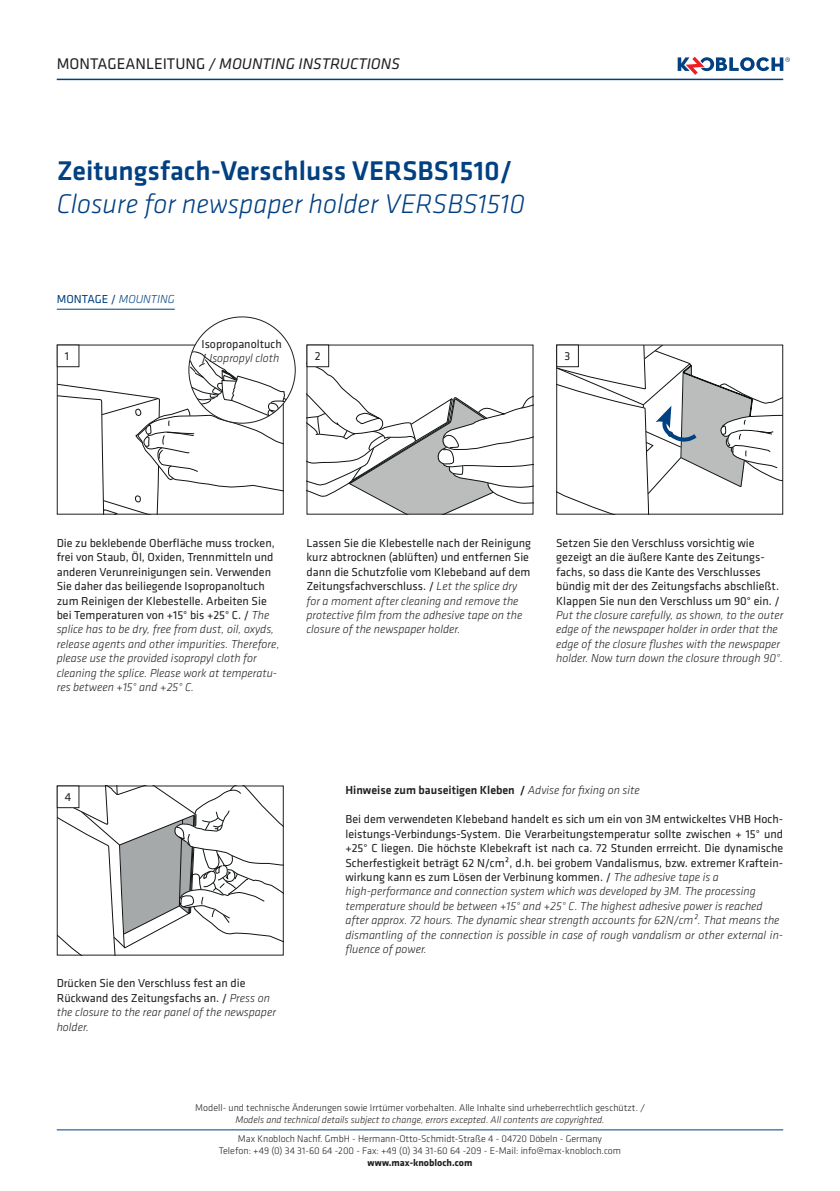
<style>
.page{position:relative;width:840px;height:1191px;background:#fff}
.page>*{position:absolute;margin:0;border:0;box-sizing:border-box;transform-origin:0 0}
.t1{font:italic 300 28px "Klavika";color:#014081}
.t2{font:500 28px "Klavika";color:#014081}
.t3{font:italic 16px "Klavika";color:#231f20}
.t4{font:12px/14.4px "Klavika";color:#231f20}
.t5{font:italic 300 12px/14.4px "Klavika";color:#231f20}
.t6{font:500 12px "Klavika";color:#231f20}
.t7{font:12px "Klavika";color:#014081}
.t8{font:300 10px/12px "Klavika";color:#231f20;text-align:center}
.t9{font:700 10px "Klavika";color:#231f20}
.s1{font-style:normal}
.s2{font-weight:300;font-style:italic}
.s3{font-style:italic}
</style>
<div class="page">
<hr style="left:57px;top:79px;width:725px;height:1px;background:#014081">
<svg style="left:677px;top:57px;width:112px;height:18px"></svg>
<hr style="left:57px;top:309px;width:118px;height:1px;background:#014081">
<hr style="left:57px;top:1129px;width:725px;height:1px;background:#014081">
<svg style="left:57px;top:352px;width:238px;height:162px"></svg>
<svg style="left:308px;top:358px;width:223px;height:154px"></svg>
<svg style="left:59px;top:787px;width:222px;height:166px"></svg>
<svg style="left:556px;top:345px;width:226px;height:169px"></svg>
<div style="left:307px;top:345px;width:21px;height:22px;background:#fff"></div>
<div style="left:306px;top:344px;width:23px;height:23px;border:1px solid #231f20"></div>
<div style="left:556px;top:345px;width:22px;height:22px;background:#fff"></div>
<div style="left:556px;top:344px;width:22px;height:23px;border:1px solid #231f20"></div>
<div style="left:57px;top:786px;width:22px;height:21px;background:#fff"></div>
<div style="left:57px;top:785px;width:22px;height:23px;border:1px solid #231f20"></div>
<h2 class="t3" style="left:57px;top:53px;width:344px"><span class="s1">MONTAGEANLEITUNG</span> / MOUNTING INSTRUCTIONS</h2>
<h1 class="t2" style="left:57px;top:152px;width:456px">Zeitungsfach-Verschluss VERSBS1510/</h1>
<h1 class="t1" style="left:57px;top:187px;width:469px">Closure for newspaper holder VERSBS1510</h1>
<p class="t7" style="left:57px;top:291px;width:119px">MONTAGE / <span class="s2">MOUNTING</span></p>
<p class="t4" style="left:65px;top:348px;width:6px">1</p>
<p class="t4" style="left:201px;top:336px;width:82px">Isopropanoltuch / <span class="s2">Isopropyl cloth</span></p>
<p class="t4" style="left:314px;top:348px;width:7px">2</p>
<p class="t4" style="left:564px;top:348px;width:7px">3</p>
<p class="t4" style="left:57px;top:535px;width:224px">Die zu beklebende Oberfläche muss trocken, frei von Staub, Öl, Oxiden, Trennmitteln und anderen Verunreinigungen sein. Verwenden Sie daher das beiliegende Isopropanoltuch zum Reinigen der Klebestelle. Arbeiten Sie bei Temperaturen von +15° bis +25° C. / <span class="s2">The splice has to be dry, free from dust, oil, oxyds, release agents and other impurities. Therefore, please use the provided isopropyl cloth for cleaning the splice. Please work at temperatu&shy;res between +15° and +25° C.</span></p>
<p class="t4" style="left:306px;top:535px;width:226px">Lassen Sie die Klebestelle nach der Reinigung kurz abtrocknen (ablüften) und entfernen Sie dann die Schutzfolie vom Klebeband auf dem Zeitungsfachverschluss. / <span class="s2">Let the splice dry for a moment after cleaning and remove the protective film from the adhesive tape on the closure of the newspaper holder.</span></p>
<p class="t4" style="left:556px;top:535px;width:225px">Setzen Sie den Verschluss vorsichtig wie gezeigt an die äußere Kante des Zeitungs&shy;fachs, so dass die Kante des Verschlusses bündig mit der des Zeitungsfachs abschließt.<br>Klappen Sie nun den Verschluss um 90° ein. /</p>
<p class="t5" style="left:556px;top:607px;width:228px">Put the closure carefully, as shown, to the outer edge of the newspaper holder in order that the edge of the closure flushes with the newspaper holder. Now turn down the closure through 90°.</p>
<p class="t4" style="left:65px;top:789px;width:8px">4</p>
<p class="t6" style="left:345px;top:782px;width:295px">Hinweise zum bauseitigen Kleben / <span class="s2">Advise for fixing on site</span></p>
<p class="t4" style="left:345px;top:811px;width:439px">Bei dem verwendeten Klebeband handelt es sich um ein von 3M entwickeltes VHB Hoch&shy;leistungs-Verbindungs-System. Die Verarbeitungstemperatur sollte zwischen + 15° und +25° C liegen. Die höchste Klebekraft ist nach ca. 72 Stunden errreicht. Die dynamische Scherfestigkeit beträgt 62 N/cm², d.h. bei grobem Vandalismus, bzw. extremer Kraftein&shy;wirkung kann es zum Lösen der Verbinung kommen. / <span class="s2">The adhesive tape is a high-performance and connection system which was developed by 3M. The processing temperature should be between +15° and +25° C. The highest adhesive power is reached after approx. 72 hours. The dynamic shear strength accounts for 62N/cm². That means the dismantling of the connection is possible in case of rough vandalism or other external in&shy;fluence of power.</span></p>
<p class="t4" style="left:57px;top:975px;width:221px">Drücken Sie den Verschluss fest an die Rückwand des Zeitungsfachs an. / <span class="s2">Press on the closure to the rear panel of the newspaper holder.</span></p>
<p class="t8" style="left:195px;top:1101px;width:450px">Modell- und technische Änderungen sowie Irrtümer vorbehalten. Alle Inhalte sind urheberrechtlich geschützt. <span class="s3">/<br>Models and technical details subject to change, errors excepted. All contents are copyrighted.</span></p>
<p class="t8" style="left:219px;top:1132px;width:403px">Max Knobloch Nachf. GmbH - Hermann-Otto-Schmidt-Straße 4 - 04720 Döbeln - Germany<br>Telefon: +49 (0) 34 31-60 64 -200 - Fax: +49 (0) 34 31-60 64 -209 - E-Mail: info@max-knobloch.com</p>
<p class="t9" style="left:367px;top:1155px;width:106px">www.max-knobloch.com</p>
</div>
